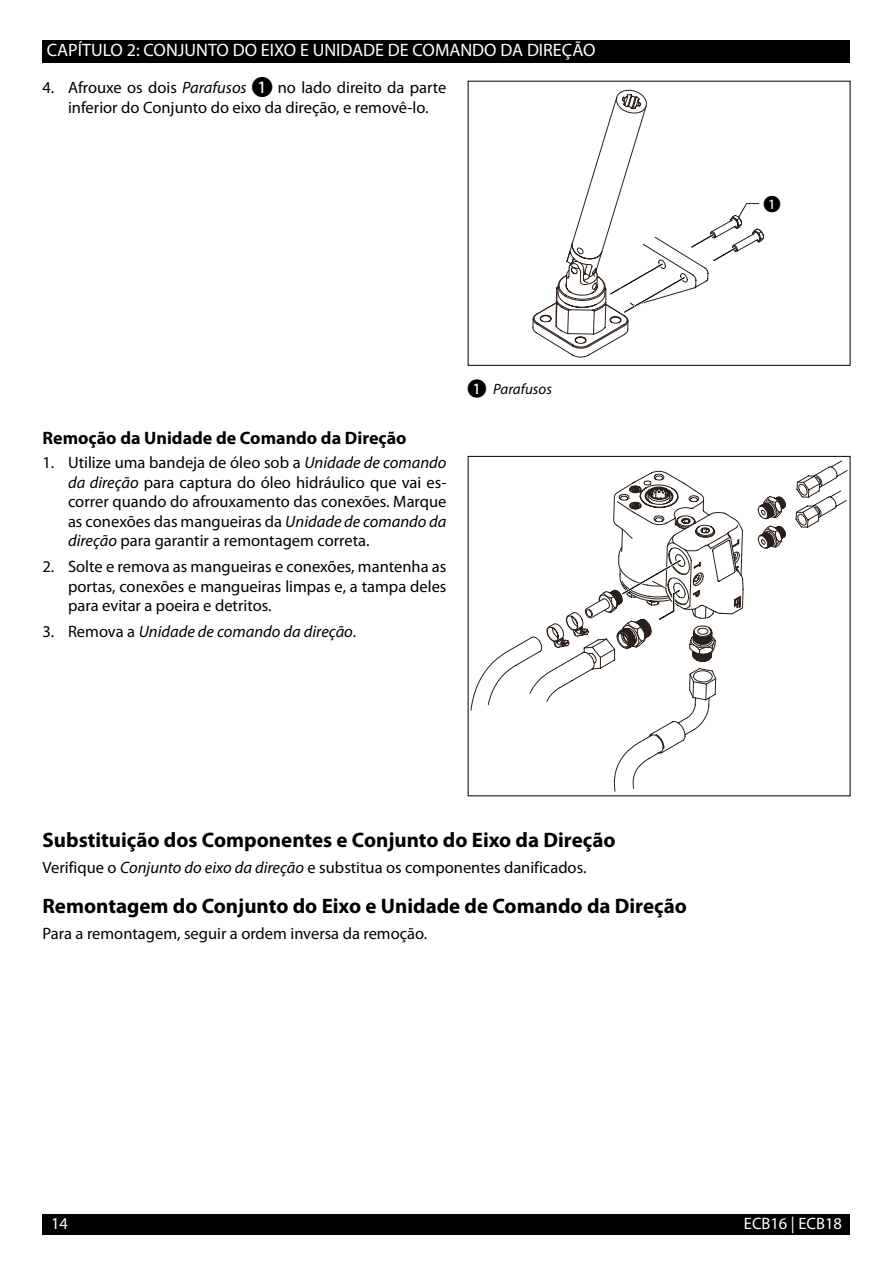
<style>
.page{position:relative;width:893px;height:1263px;background:#fff}
.page>*{position:absolute;margin:0;border:0;box-sizing:border-box;transform-origin:0 0}
.t1{font:700 21px "Myriad Pro";color:#000}
.t2{font:18px "Myriad Pro";color:#fff}
.t3{font:700 18px "Myriad Pro";color:#000}
.t4{font:16.5px/19.5px "Myriad Pro";color:#000;text-align:justify}
.t5{font:italic 16.5px "Myriad Pro";color:#000}
.t6{font:16.5px "Myriad Pro";color:#fff}
.t7{font:italic 15px "Myriad Pro";color:#000}
.t8{font:13.5px "Circles";color:#000}
.s1{font-style:italic}
.s2{font-family:"Circles"}
.s3{font-style:normal}
.s4{font-family:"Circles";font-style:normal}
</style>
<div class="page">
<div style="left:43px;top:40px;width:807px;height:23px;background:#000"></div>
<div style="left:43px;top:1214px;width:807px;height:21px;background:#000"></div>
<svg style="left:532px;top:89px;width:232px;height:269px"></svg>
<svg style="left:471px;top:460px;width:377px;height:332px"></svg>
<svg style="left:546px;top:471px;width:198px;height:198px"></svg>
<p class="t2" style="left:47px;top:39px;width:550px">CAPÍTULO 2: CONJUNTO DO EIXO E UNIDADE DE COMANDO DA DIREÇÃO</p>
<p class="t4" style="left:43px;top:78px;width:405px;text-align:center">4. Afrouxe os dois <span class="s1">Parafusos</span> <span class="s2">A</span> no lado direito da parte inferior do Conjunto do eixo da direção, e removê-lo.</p>
<p class="t3" style="left:43px;top:426px;width:366px">Remoção da Unidade de Comando da Direção</p>
<p class="t4" style="left:68px;top:453px;width:380px;text-indent:-26px">1. Utilize uma bandeja de óleo sob a <span class="s1">Unidade de comando da direção</span> para captura do óleo hidráulico que vai es&shy;correr quando do afrouxamento das conexões. Marque as conexões das mangueiras da <span class="s1">Unidade de comando da direção</span> para garantir a remontagem correta.</p>
<p class="t4" style="left:68px;top:557px;width:380px;text-indent:-26px">2. Solte e remova as mangueiras e conexões, mantenha as portas, conexões e mangueiras limpas e, a tampa deles para evitar a poeira e detritos.</p>
<p class="t5" style="left:43px;top:621px;width:315px"><span class="s3">3. Remova a</span> Unidade de comando da direção<span class="s3">.</span></p>
<p class="t7" style="left:468px;top:380px;width:86px"><span class="s4">A</span> Parafusos</p>
<p class="t1" style="left:43px;top:826px;width:574px">Substituição dos Componentes e Conjunto do Eixo da Direção</p>
<p class="t4" style="left:43px;top:858px;width:545px">Verifique o <span class="s1">Conjunto do eixo da direção</span> e substitua os componentes danificados.</p>
<p class="t1" style="left:43px;top:892px;width:646px">Remontagem do Conjunto do Eixo e Unidade de Comando da Direção</p>
<p class="t4" style="left:43px;top:924px;width:386px">Para a remontagem, seguir a ordem inversa da remoção.</p>
<p class="t8" style="left:764px;top:197px;width:18px">A</p>
<p class="t6" style="left:51px;top:1213px;width:18px">14</p>
<p class="t6" style="left:744px;top:1213px;width:100px">ECB16 | ECB18</p>
</div>
